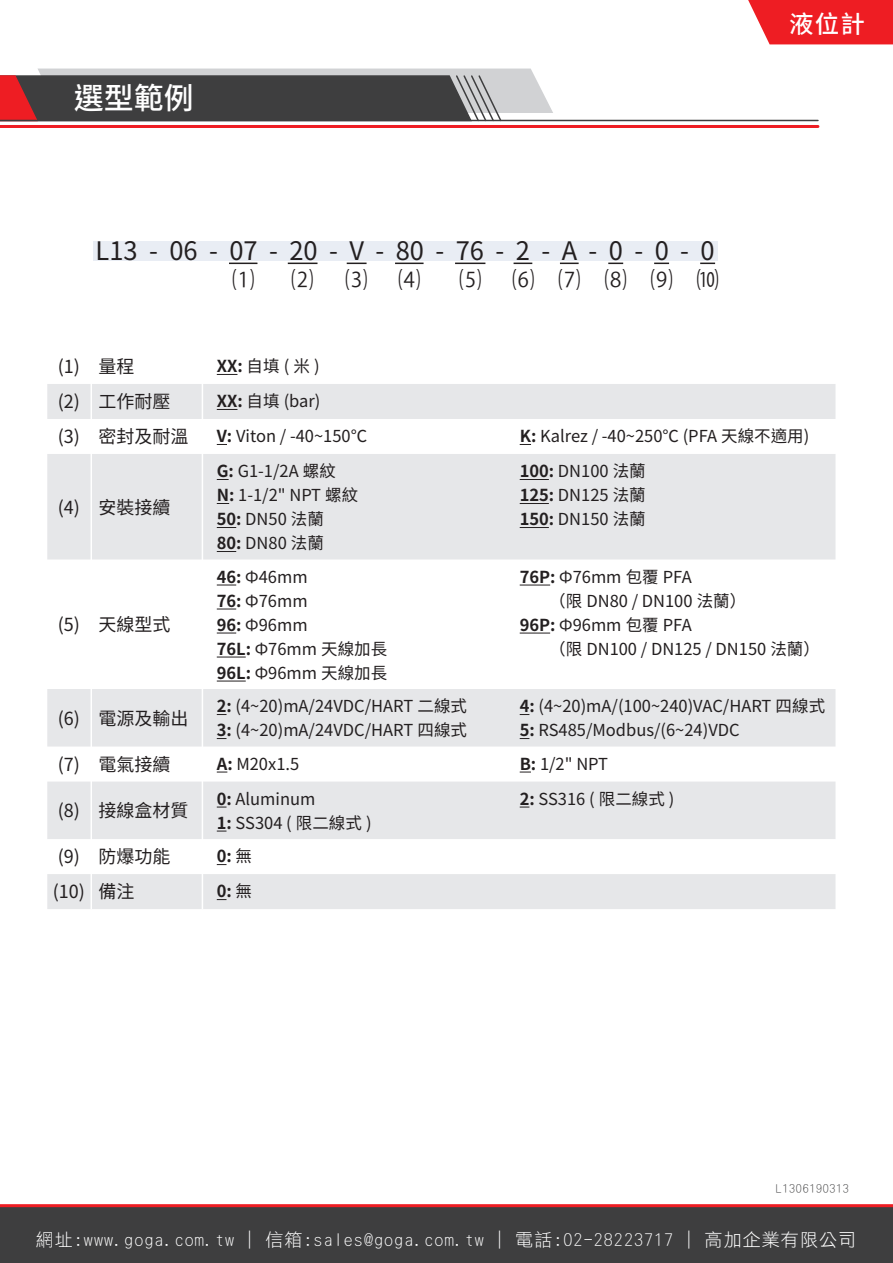
<style>
.page{position:relative;width:893px;height:1263px;background:#fff}
.page>*{position:absolute;margin:0;border:0;box-sizing:border-box;transform-origin:0 0}
.t1{font:500 30px "Noto Sans CJ Ktc";color:#fff}
.t2{font:25.5px "Noto Sans CJ Ktc";color:#231f20}
.t3{font:500 24.45px "Noto Sans CJ Ktc";color:#fff}
.t4{font:22.5px "Koz Go Pr 6 N";color:#231f20}
.t5{font:18px "Noto Sans CJ Ktc";color:#231f20}
.t6{font:18px "DF Hei Lt HK BF";letter-spacing:.06em;color:#fff}
.t7{font:16.5px/24px "Noto Sans CJ Ktc";color:#231f20}
.t8{font:700 16.5px "Noto Sans CJ Ktc";color:#231f20}
.t9{font:12px "DF Hei Lt HK BF";letter-spacing:.06em;color:#3e3e3f}
.s1{font-weight:700}
.s2{font-weight:400}
</style>
<div class="page">
<svg style="left:0;top:69px;width:553px;height:53px;background:#6e6566"></svg>
<hr style="left:0;top:125px;width:818px;height:3px;background:#ee1d23">
<hr style="left:0;top:120px;width:818px;height:1px;background:#3e3e3f">
<div style="left:0;top:1206px;width:893px;height:57px;background:#3e3e3f"></div>
<hr style="left:0;top:1204px;width:893px;height:3px;background:#ee1d23">
<div style="left:47px;top:454px;width:788px;height:105px;background:#e6e7e9"></div>
<div style="left:47px;top:781px;width:788px;height:58px;background:#e6e7e9"></div>
<svg style="left:217px;top:374px;width:20px;height:1px"></svg>
<div style="left:47px;top:384px;width:788px;height:35px;background:#e6e7e9"></div>
<svg style="left:217px;top:479px;width:12px;height:1px"></svg>
<svg style="left:217px;top:503px;width:12px;height:1px"></svg>
<svg style="left:217px;top:527px;width:19px;height:1px"></svg>
<svg style="left:217px;top:551px;width:19px;height:1px"></svg>
<svg style="left:520px;top:479px;width:29px;height:1px"></svg>
<svg style="left:520px;top:503px;width:29px;height:1px"></svg>
<svg style="left:520px;top:527px;width:29px;height:1px"></svg>
<svg style="left:217px;top:585px;width:19px;height:1px"></svg>
<svg style="left:217px;top:609px;width:19px;height:1px"></svg>
<svg style="left:217px;top:633px;width:19px;height:1px"></svg>
<svg style="left:217px;top:657px;width:29px;height:1px"></svg>
<svg style="left:217px;top:681px;width:29px;height:1px"></svg>
<hr style="left:520px;top:585px;width:30px;height:1px;background:#231f20">
<hr style="left:520px;top:633px;width:30px;height:1px;background:#231f20">
<div style="left:47px;top:689px;width:788px;height:57px;background:#e6e7e9"></div>
<div style="left:47px;top:874px;width:788px;height:35px;background:#e6e7e9"></div>
<svg style="left:748px;top:0;width:145px;height:44px;background:#ef2d33"></svg>
<div style="left:93px;top:242px;width:625px;height:19px;background:#e9edf4"></div>
<svg style="left:229px;top:263px;width:28px;height:1px"></svg>
<svg style="left:288px;top:263px;width:29px;height:1px"></svg>
<svg style="left:347px;top:263px;width:20px;height:1px"></svg>
<hr style="left:455px;top:263px;width:30px;height:1px;background:#231f20">
<svg style="left:514px;top:263px;width:18px;height:1px"></svg>
<svg style="left:560px;top:263px;width:19px;height:1px"></svg>
<svg style="left:700px;top:263px;width:15px;height:1px"></svg>
<svg style="left:654px;top:263px;width:15px;height:1px"></svg>
<svg style="left:608px;top:263px;width:15px;height:1px"></svg>
<svg style="left:395px;top:263px;width:29px;height:1px"></svg>
<hr style="left:202px;top:337px;width:1px;height:572px;background:#fff">
<hr style="left:91px;top:337px;width:1px;height:572px;background:#fff">
<h1 class="t1" style="left:74px;top:81px;width:121px">選型範例</h1>
<h2 class="t2" style="left:96px;top:237px;width:621px">L13 - 06 - 07 - 20 - V - 80 - 76 - 2 - A - 0 - 0 - 0</h2>
<h3 class="t4" style="left:232px;top:267px;width:24px">⑴</h3>
<h3 class="t4" style="left:291px;top:267px;width:24px">⑵</h3>
<h3 class="t4" style="left:345px;top:267px;width:24px">⑶</h3>
<h3 class="t4" style="left:398px;top:267px;width:24px">⑷</h3>
<h3 class="t4" style="left:459px;top:267px;width:24px">⑸</h3>
<h3 class="t4" style="left:512px;top:267px;width:208px">⑹ ⑺ ⑻ ⑼ ⑽</h3>
<h3 class="t3" style="left:789px;top:10px;width:78px">液位計</h3>
<p class="t5" style="left:58px;top:357px;width:78px">(1) 量程</p>
<p class="t7" style="left:217px;top:354px;width:104px"><span class="s1">XX:</span> 自填(米 )</p>
<p class="t5" style="left:58px;top:392px;width:114px">(2) 工作耐壓</p>
<p class="t7" style="left:217px;top:389px;width:105px"><span class="s1">XX:</span> 自填 (bar)</p>
<p class="t5" style="left:58px;top:427px;width:24px">(3)</p>
<p class="t7" style="left:217px;top:424px;width:152px"><span class="s1">V:</span> Viton / -40~150℃</p>
<p class="t7" style="left:520px;top:424px;width:291px"><span class="s1">K:</span> Kalrez / -40~250℃ (PFA 天線不適用)</p>
<p class="t5" style="left:98px;top:427px;width:91px">密封及耐溫</p>
<p class="t5" style="left:58px;top:497px;width:114px">(4) 安裝接續</p>
<p class="t5" style="left:58px;top:614px;width:114px">(5) 天線型式</p>
<p class="t7" style="left:217px;top:459px;width:143px"><span class="s1">G:</span> G1-1/2A 螺紋<br><span class="s1">N:</span> 1-1/2" NPT 螺紋<br><span class="s1">50:</span> DN50 法蘭<br><span class="s1">80:</span> DN80 法蘭</p>
<p class="t7" style="left:520px;top:459px;width:128px;text-align:justify"><span class="s1">100:</span> DN100 法蘭<span class="s1">125:</span> DN125 法蘭<span class="s1">150:</span> DN150 法蘭</p>
<p class="t7" style="left:217px;top:565px;width:172px"><span class="s1">46:</span> Ф46mm<br><span class="s1">76:</span> Ф76mm<br><span class="s1">96:</span> Ф96mm<br><span class="s1">76L:</span> Ф76mm 天線加長<br><span class="s1">96L:</span> Ф96mm 天線加長</p>
<p class="t7" style="left:520px;top:565px;width:173px"><span class="s1">76P:</span> Ф76mm 包覆 PFA</p>
<p class="t7" style="left:549px;top:589px;width:198px">（限 DN80 / DN100 法蘭）</p>
<p class="t7" style="left:520px;top:613px;width:173px"><span class="s1">96P:</span> Ф96mm 包覆 PFA</p>
<p class="t7" style="left:549px;top:637px;width:272px">（限 DN100 / DN125 / DN150 法蘭）</p>
<p class="t5" style="left:58px;top:708px;width:132px">(6) 電源及輸出</p>
<p class="t7" style="left:217px;top:694px;width:252px"><span class="s1">2:</span> (4~20)mA/24VDC/HART 二線式<br><span class="s1">3:</span> (4~20)mA/24VDC/HART 四線式</p>
<p class="t7" style="left:520px;top:694px;width:307px"><span class="s1">4:</span> (4~20)mA/(100~240)VAC/HART 四線式<br><span class="s1">5:</span> RS485/Modbus/(6~24)VDC</p>
<p class="t5" style="left:58px;top:754px;width:114px">(7) 電氣接續</p>
<p class="t7" style="left:217px;top:752px;width:84px"><span class="s1">A:</span> M20x1.5</p>
<p class="t7" style="left:520px;top:752px;width:90px"><span class="s1">B:</span> 1/2" NPT</p>
<p class="t5" style="left:58px;top:800px;width:132px">(8) 接線盒材質</p>
<p class="t7" style="left:217px;top:787px;width:156px"><span class="s1">0:</span> Aluminum<br><span class="s1">1:</span> SS304 ( 限二線式 )</p>
<p class="t7" style="left:520px;top:787px;width:156px"><span class="s1">2:</span> SS316 ( 限二線式 )</p>
<p class="t5" style="left:58px;top:847px;width:114px">(9) 防爆功能</p>
<p class="t8" style="left:217px;top:847px;width:37px">0: <span class="s2">無</span></p>
<p class="t5" style="left:53px;top:882px;width:83px">(10) 備注</p>
<p class="t8" style="left:217px;top:882px;width:37px">0: <span class="s2">無</span></p>
<p class="t9" style="left:776px;top:1183px;width:75px">L1306190313</p>
<p class="t6" style="left:36px;top:1230px;width:822px">網址:www.goga.com.tw | 信箱:sales@goga.com.tw | 電話:02-28223717 | 高加企業有限公司</p>
</div>
